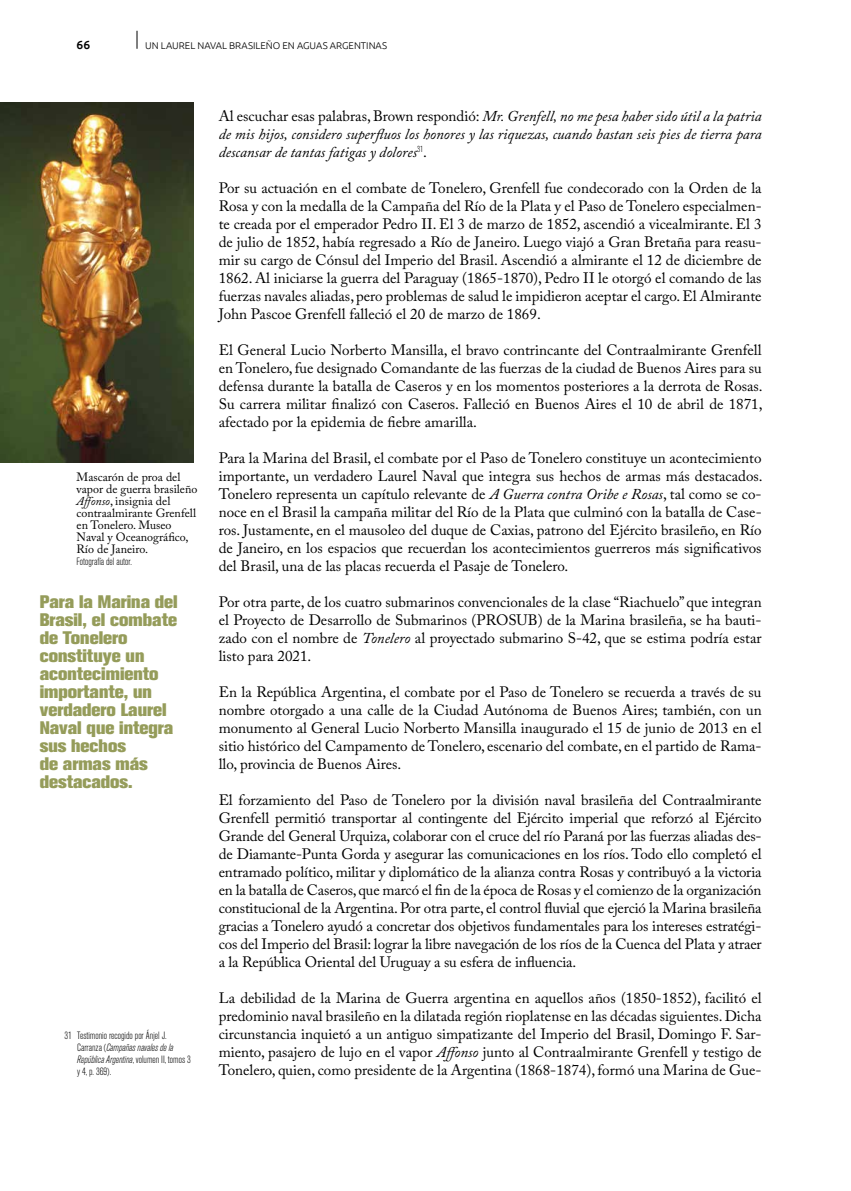
<style>
.page{position:relative;width:851px;height:1191px;background:#fff}
.page>*{position:absolute;margin:0;border:0;box-sizing:border-box;transform-origin:0 0}
.t1{font:800 18px/18px "Akzidenz Grotesk BQ";color:#959c5a}
.t2{font:15px/18px "Adobe Caslon Pro";color:#000;text-align:justify}
.t3{font:italic 15px/18px "Adobe Caslon Pro";color:#000;text-align:justify}
.t4{font:12px/12px "Adobe Caslon Pro";color:#000}
.t5{font:500 12px "Ubuntu";color:#000}
.t6{font:300 condensed 10.5px/12px "Akzidenz Grotesk BQ";color:#000}
.t7{font:300 9.75px "Ubuntu";color:#000}
.s1{font-style:italic}
.s2{font-style:normal}
</style>
<div class="page">
<svg style="left:137px;top:31px;width:1px;height:18px"></svg>
<img style="left:0;top:103px;width:193px;height:360px">
<p class="t5" style="left:77px;top:37px;width:15px">66</p>
<p class="t7" style="left:145px;top:39px;width:243px">UN LAUREL NAVAL BRASILEÑO EN AGUAS ARGENTINAS</p>
<p class="t4" style="left:77px;top:470px;width:122px">Mascarón de proa del vapor de guerra brasileño<br><span class="s1">Affonso</span>, insignia del contraalmirante Grenfell en Tonelero. Museo<br>Naval y Oceanográfico,<br>Río de Janeiro.</p>
<p class="t6" style="left:77px;top:555px;width:57px">Fotografía del autor.</p>
<p class="t1" style="left:40px;top:592px;width:140px">Para la Marina del<br>Brasil, el combate de Tonelero constituye un acontecimiento importante, un verdadero Laurel<br>Naval que integra sus hechos<br>de armas más destacados.</p>
<p class="t6" style="left:77px;top:1029px;width:115px;text-indent:-13px">31 Testimonio recogido por Ánjel J.<br>Carranza (<span class="s1">Campañas navales de la<br>República Argentina</span>, volumen II, tomos 3 y 4, p. 369).</p>
<p class="t3" style="left:219px;top:107px;width:544px"><span class="s2">Al escuchar esas palabras, Brown respondió:</span> Mr. Grenfell, no me pesa haber sido útil a la patria de mis hijos, considero superfluos los honores y las riquezas, cuando bastan seis pies de tierra para descansar de tantas fatigas y dolores<sup>31</sup><span class="s2">.</span></p>
<p class="t2" style="left:219px;top:179px;width:544px">Por su actuación en el combate de Tonelero, Grenfell fue condecorado con la Orden de la Rosa y con la medalla de la Campaña del Río de la Plata y el Paso de Tonelero especialmen&shy;te creada por el emperador Pedro II. El 3 de marzo de 1852, ascendió a vicealmirante. El 3 de julio de 1852, había regresado a Río de Janeiro. Luego viajó a Gran Bretaña para reasu&shy;mir su cargo de Cónsul del Imperio del Brasil. Ascendió a almirante el 12 de diciembre de 1862. Al iniciarse la guerra del Paraguay (1865-1870), Pedro II le otorgó el comando de las fuerzas navales aliadas, pero problemas de salud le impidieron aceptar el cargo. El Almirante John Pascoe Grenfell falleció el 20 de marzo de 1869.</p>
<p class="t2" style="left:219px;top:341px;width:545px">El General Lucio Norberto Mansilla, el bravo contrincante del Contraalmirante Grenfell en Tonelero, fue designado Comandante de las fuerzas de la ciudad de Buenos Aires para su defensa durante la batalla de Caseros y en los momentos posteriores a la derrota de Rosas.<br>Su carrera militar finalizó con Caseros. Falleció en Buenos Aires el 10 de abril de 1871, afectado por la epidemia de fiebre amarilla.</p>
<p class="t2" style="left:219px;top:449px;width:545px">Para la Marina del Brasil, el combate por el Paso de Tonelero constituye un acontecimiento importante, un verdadero Laurel Naval que integra sus hechos de armas más destacados.<br>Tonelero representa un capítulo relevante de <span class="s1">A Guerra contra Oribe e Rosas</span>, tal como se co&shy;noce en el Brasil la campaña militar del Río de la Plata que culminó con la batalla de Case&shy;ros. Justamente, en el mausoleo del duque de Caxias, patrono del Ejército brasileño, en Río de Janeiro, en los espacios que recuerdan los acontecimientos guerreros más significativos del Brasil, una de las placas recuerda el Pasaje de Tonelero.</p>
<p class="t2" style="left:219px;top:593px;width:544px">Por otra parte, de los cuatro submarinos convencionales de la clase “Riachuelo” que integran el Proyecto de Desarrollo de Submarinos (PROSUB) de la Marina brasileña, se ha bauti&shy;zado con el nombre de <span class="s1">Tonelero</span> al proyectado submarino S-42, que se estima podría estar listo para 2021.</p>
<p class="t2" style="left:219px;top:683px;width:544px">En la República Argentina, el combate por el Paso de Tonelero se recuerda a través de su nombre otorgado a una calle de la Ciudad Autónoma de Buenos Aires; también, con un monumento al General Lucio Norberto Mansilla inaugurado el 15 de junio de 2013 en el sitio histórico del Campamento de Tonelero, escenario del combate, en el partido de Rama&shy;llo, provincia de Buenos Aires.</p>
<p class="t2" style="left:219px;top:791px;width:544px">El forzamiento del Paso de Tonelero por la división naval brasileña del Contraalmirante Grenfell permitió transportar al contingente del Ejército imperial que reforzó al Ejército Grande del General Urquiza, colaborar con el cruce del río Paraná por las fuerzas aliadas des&shy;de Diamante-Punta Gorda y asegurar las comunicaciones en los ríos. Todo ello completó el entramado político, militar y diplomático de la alianza contra Rosas y contribuyó a la victoria en la batalla de Caseros, que marcó el fin de la época de Rosas y el comienzo de la organización constitucional de la Argentina. Por otra parte, el control fluvial que ejerció la Marina brasileña gracias a Tonelero ayudó a concretar dos objetivos fundamentales para los intereses estratégi&shy;cos del Imperio del Brasil: lograr la libre navegación de los ríos de la Cuenca del Plata y atraer a la República Oriental del Uruguay a su esfera de influencia.</p>
<p class="t2" style="left:219px;top:989px;width:544px">La debilidad de la Marina de Guerra argentina en aquellos años (1850-1852), facilitó el predominio naval brasileño en la dilatada región rioplatense en las décadas siguientes. Dicha circunstancia inquietó a un antiguo simpatizante del Imperio del Brasil, Domingo F. Sar&shy;miento, pasajero de lujo en el vapor <span class="s1">Affonso</span> junto al Contraalmirante Grenfell y testigo de Tonelero, quien, como presidente de la Argentina (1868-1874), formó una Marina de Gue-</p>
</div>
